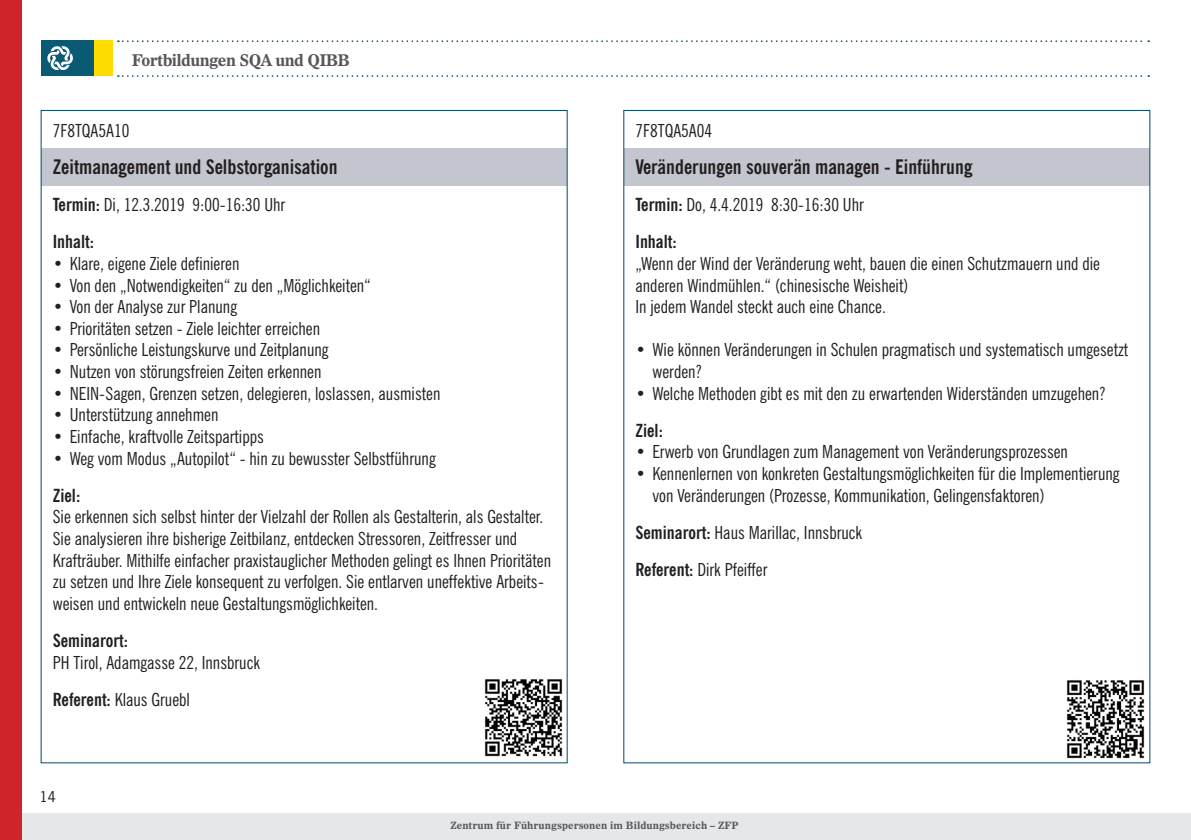
<style>
.page{position:relative;width:1191px;height:840px;background:#fff}
.page>*{position:absolute;margin:0;border:0;box-sizing:border-box;transform-origin:0 0}
.t1{font:700 condensed 20px "News Gothic BT";color:#231f20}
.t2{font:condensed 18px/21.6px "News Gothic BT";color:#231f20}
.t3{font:700 condensed 18px "News Gothic BT";color:#231f20}
.t4{font:16px "Dutch 811 BT Bold D";letter-spacing:-.04em;color:#57585a}
.t5{font:14px "News Gothic Std";color:#231f20}
.t6{font:10px "Dutch 811 BT Bold D";color:#57585a}
.s1{font-weight:700}
</style>
<div class="page">
<div style="left:41px;top:40px;width:54px;height:36px;background:#0b5a73"></div>
<svg style="left:47px;top:46px;width:26px;height:24px"></svg>
<div style="left:95px;top:40px;width:18px;height:36px;background:#ffdc01"></div>
<svg style="left:118px;top:40px;width:1031px;height:2px"></svg>
<svg style="left:118px;top:75px;width:1031px;height:2px"></svg>
<div style="left:0;top:812px;width:1191px;height:27px;background:#e6e7e9"></div>
<div style="left:0;top:0;width:22px;height:839px;background:#d1232a"></div>
<div style="left:41px;top:148px;width:526px;height:37px;background:#c3c6ce"></div>
<div style="left:624px;top:148px;width:525px;height:37px;background:#c3c6ce"></div>
<img style="left:484px;top:679px;width:79px;height:78px">
<img style="left:1066px;top:680px;width:79px;height:79px">
<p class="t4" style="left:132px;top:50px;width:220px">Fortbildungen SQA und QIBB</p>
<p class="t2" style="left:53px;top:119px;width:78px">7F8TQA5A10</p>
<p class="t1" style="left:53px;top:154px;width:286px">Zeitmanagement und Selbstorganisation</p>
<p class="t2" style="left:53px;top:186px;width:234px;line-height:37.2px"><span class="s1">Termin:</span> Di, 12.3.2019 9:00-16:30 Uhr<br><span class="s1">Inhalt:</span></p>
<p class="t2" style="left:53px;top:252px;width:188px">• Klare, eigene Ziele definieren</p>
<p class="t2" style="left:53px;top:274px;width:319px">• Von den „Notwendigkeiten“ zu den „Möglichkeiten“</p>
<p class="t2" style="left:53px;top:295px;width:186px">• Von der Analyse zur Planung</p>
<p class="t2" style="left:53px;top:317px;width:269px">• Prioritäten setzen - Ziele leichter erreichen</p>
<p class="t2" style="left:53px;top:339px;width:277px">• Persönliche Leistungskurve und Zeitplanung</p>
<p class="t2" style="left:53px;top:360px;width:270px">• Nutzen von störungsfreien Zeiten erkennen</p>
<p class="t2" style="left:53px;top:382px;width:389px">• NEIN-Sagen, Grenzen setzen, delegieren, loslassen, ausmisten</p>
<p class="t2" style="left:53px;top:403px;width:167px">• Unterstützung annehmen</p>
<p class="t2" style="left:53px;top:425px;width:213px">• Einfache, kraftvolle Zeitspartipps</p>
<p class="t2" style="left:53px;top:447px;width:384px">• Weg vom Modus „Autopilot“ - hin zu bewusster Selbstführung</p>
<p class="t3" style="left:53px;top:484px;width:29px">Ziel:</p>
<p class="t2" style="left:53px;top:505px;width:500px">Sie erkennen sich selbst hinter der Vielzahl der Rollen als Gestalterin, als Gestalter.<br>Sie analysieren ihre bisherige Zeitbilanz, entdecken Stressoren, Zeitfresser und Krafträuber. Mithilfe einfacher praxistauglicher Methoden gelingt es Ihnen Prioritäten zu setzen und Ihre Ziele konsequent zu verfolgen. Sie entlarven uneffektive Arbeits&shy;weisen und entwickeln neue Gestaltungsmöglichkeiten.</p>
<p class="t3" style="left:53px;top:629px;width:77px">Seminarort:</p>
<p class="t2" style="left:53px;top:643px;width:209px;line-height:37.2px">PH Tirol, Adamgasse 22, Innsbruck<br><span class="s1">Referent:</span> Klaus Gruebl</p>
<p class="t5" style="left:40px;top:786px;width:18px">14</p>
<p class="t2" style="left:635px;top:119px;width:78px">7F8TQA5A04</p>
<p class="t1" style="left:635px;top:154px;width:338px">Veränderungen souverän managen - Einführung</p>
<p class="t2" style="left:635px;top:186px;width:230px;line-height:37.2px"><span class="s1">Termin:</span> Do, 4.4.2019 8:30-16:30 Uhr<br><span class="s1">Inhalt:</span></p>
<p class="t2" style="left:635px;top:252px;width:466px">„Wenn der Wind der Veränderung weht, bauen die einen Schutzmauern und die anderen Windmühlen.“ (chinesische Weisheit)<br>In jedem Wandel steckt auch eine Chance.</p>
<p class="t2" style="left:652px;top:339px;width:477px;text-indent:-17px">• Wie können Veränderungen in Schulen pragmatisch und systematisch umgesetzt werden?</p>
<p class="t2" style="left:635px;top:382px;width:471px">• Welche Methoden gibt es mit den zu erwartenden Widerständen umzugehen?</p>
<p class="t3" style="left:635px;top:419px;width:29px">Ziel:</p>
<p class="t2" style="left:635px;top:441px;width:434px">• Erwerb von Grundlagen zum Management von Veränderungsprozessen</p>
<p class="t2" style="left:652px;top:462px;width:468px;text-indent:-17px">• Kennenlernen von konkreten Gestaltungsmöglichkeiten für die Implementierung von Veränderungen (Prozesse, Kommunikation, Gelingensfaktoren)</p>
<p class="t2" style="left:635px;top:513px;width:228px;line-height:37.2px"><span class="s1">Seminarort:</span> Haus Marillac, Innsbruck<br><span class="s1">Referent:</span> Dirk Pfeiffer</p>
<p class="t6" style="left:450px;top:818px;width:289px">Zentrum für Führungspersonen im Bildungsbereich – ZFP</p>
</div>
